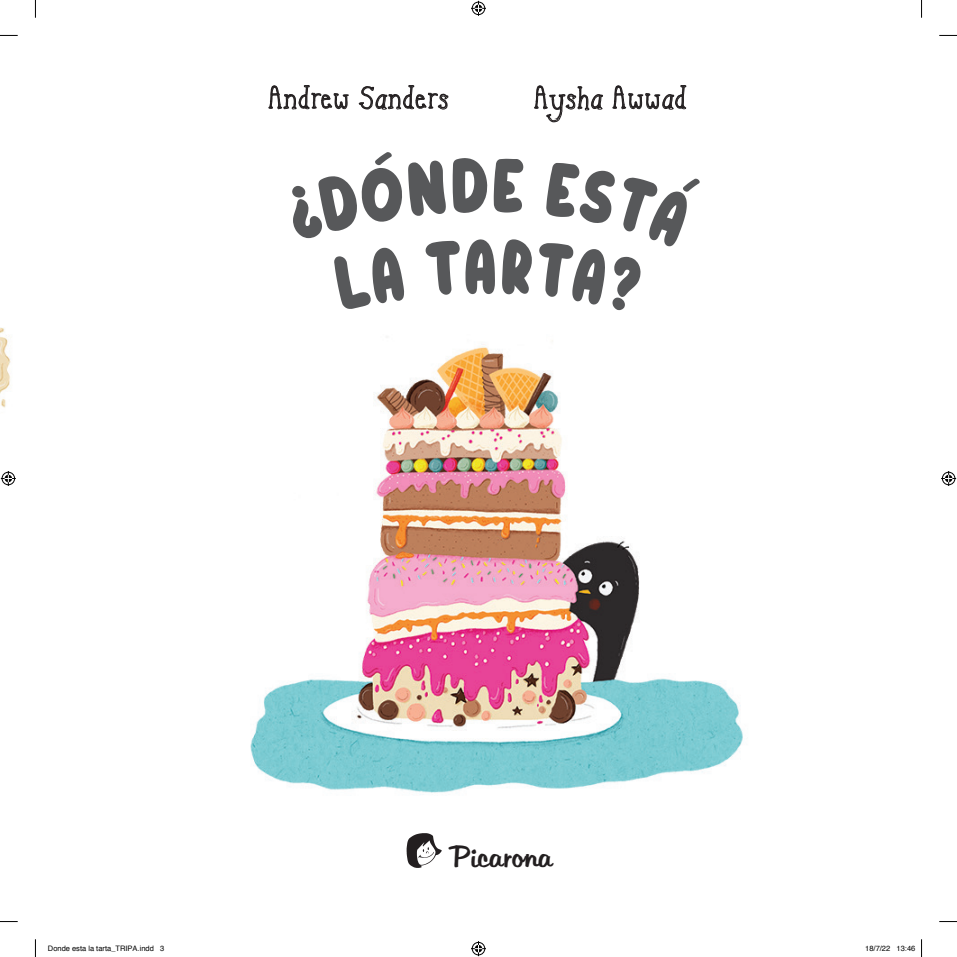
<style>
.page{position:relative;width:957px;height:957px;background:#fff}
.page>*{position:absolute;margin:0;border:0;box-sizing:border-box;transform-origin:0 0}
.t1{font:91.75px "Grateful Everyday";color:#57585a;scale:.76 1}
.t2{font:33.75px "Scampi";color:#231f20}
.t3{font:29.62px "Martina";color:#231f20}
.t4{font:7.5px "Helvetica";color:#000}
</style>
<div class="page">
<img style="left:0;top:34px;width:743px;height:889px">
<svg style="left:268px;top:85px;width:81px;height:30px"></svg>
<svg style="left:359px;top:85px;width:89px;height:25px"></svg>
<svg style="left:534px;top:85px;width:69px;height:37px"></svg>
<svg style="left:612px;top:85px;width:74px;height:30px"></svg>
<img style="left:405px;top:833px;width:37px;height:35px">
<svg style="left:0;top:35px;width:18px;height:1px"></svg>
<svg style="left:939px;top:35px;width:18px;height:1px"></svg>
<svg style="left:0;top:920px;width:18px;height:2px"></svg>
<svg style="left:939px;top:921px;width:18px;height:1px"></svg>
<svg style="left:35px;top:0;width:1px;height:18px"></svg>
<svg style="left:35px;top:939px;width:1px;height:18px"></svg>
<svg style="left:921px;top:0;width:1px;height:18px"></svg>
<svg style="left:471px;top:1px;width:15px;height:15px"></svg>
<svg style="left:471px;top:941px;width:15px;height:15px"></svg>
<svg style="left:1px;top:471px;width:15px;height:15px"></svg>
<svg style="left:941px;top:471px;width:15px;height:15px"></svg>
<svg style="left:921px;top:939px;width:1px;height:18px"></svg>
<svg style="left:283px;top:149px;width:417px;height:164px"></svg>
<p class="t2" style="left:269px;top:82px;width:183px">Andrew Sanders</p>
<p class="t2" style="left:534px;top:82px;width:155px">Aysha Awwad</p>
<p class="t1" style="left:465px;top:231px;width:46px">A</p>
<p class="t3" style="left:452px;top:838px;width:101px">Picarona</p>
<p class="t4" style="left:48px;top:942px;width:118px">Donde esta la tarta_TRIPA.indd 3</p>
<p class="t4" style="left:865px;top:942px;width:52px">18/7/22 13:46</p>
</div>
